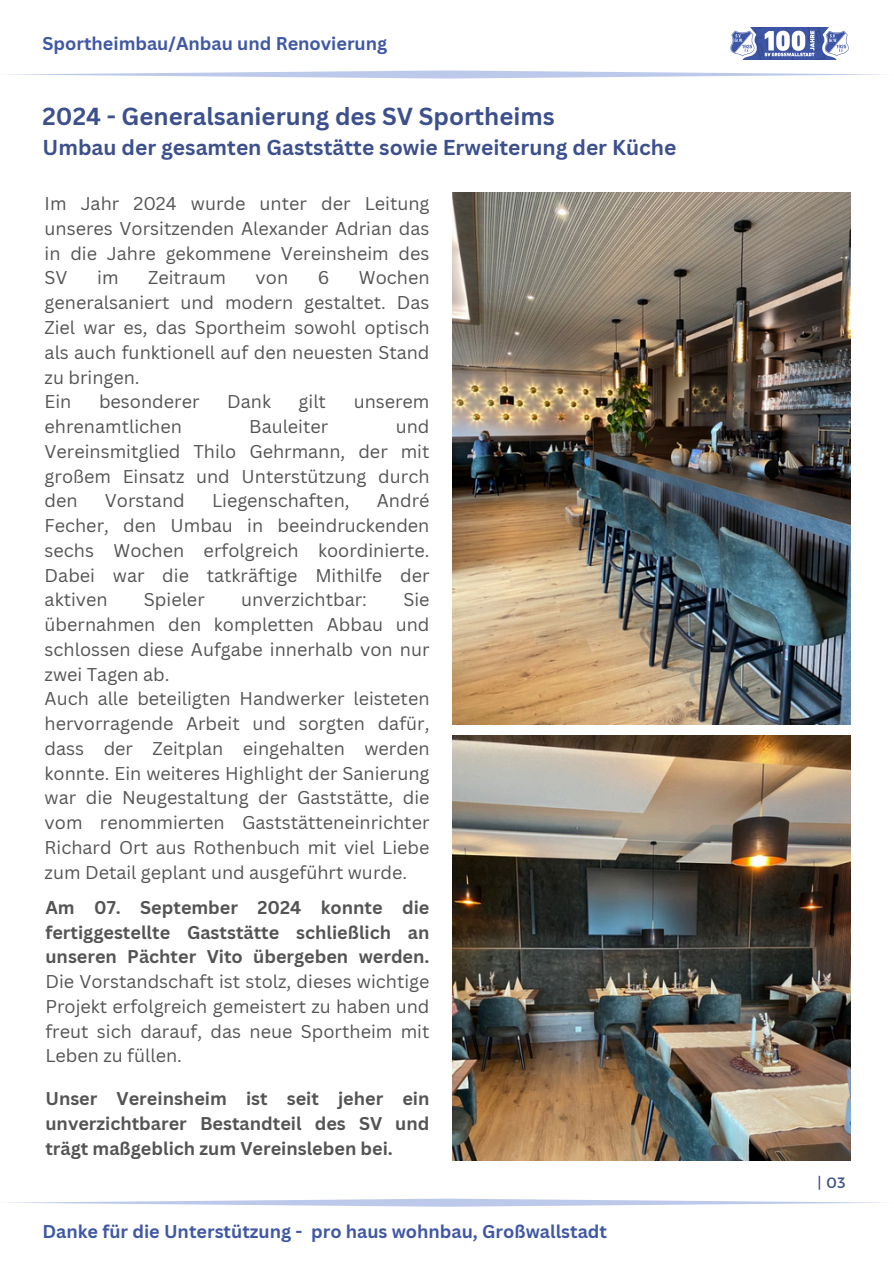
<style>
.page{position:relative;width:894px;height:1264px;background:#fff}
.page>*{position:absolute;margin:0;border:0;box-sizing:border-box;transform-origin:0 0}
.t1{font:700 24px "Canva Sans";color:#3c508d}
.t2{font:700 21px "Canva Sans";color:#3c508d}
.t3{font:18px/24.8px "Canva Sans";color:#545454;text-align:justify}
.t4{font:700 18px/24.8px "Canva Sans";color:#545454;text-align:justify}
.t5{font:700 18px "Canva Sans";color:#3f58a5}
.t6{font:15px "Montserrat";color:#3c508d}
.s1{font-weight:700}
</style>
<div class="page">
<img style="left:730px;top:28px;width:119px;height:31px">
<svg style="left:8px;top:70px;width:877px;height:8px"></svg>
<svg style="left:8px;top:1198px;width:877px;height:8px"></svg>
<img style="left:452px;top:193px;width:398px;height:531px">
<img style="left:452px;top:735px;width:398px;height:425px">
<h3 class="t5" style="left:43px;top:31px;width:346px">Sportheimbau/Anbau und Renovierung</h3>
<p class="t1" style="left:43px;top:100px;width:513px">2024 - Generalsanierung des SV Sportheims</p>
<p class="t2" style="left:43px;top:132px;width:635px">Umbau der gesamten Gaststätte sowie Erweiterung der Küche</p>
<h2 class="t3" style="left:45px;top:191px;width:386px">Im Jahr 2024 wurde unter der Leitung unseres Vorsitzenden Alexander Adrian das in die Jahre gekommene Vereinsheim des SV</h2>
<h2 class="t3" style="left:45px;top:265px;width:386px;text-align:left;text-indent:314px">Wochen generalsaniert und modern gestaltet. Das<br>Ziel war es, das Sportheim sowohl optisch als auch funktionell auf den neuesten Stand zu bringen.<br>Ein</h2>
<h2 class="t3" style="left:97px;top:265px;width:23px">im</h2>
<h2 class="t3" style="left:148px;top:265px;width:79px">Zeitraum</h2>
<h2 class="t3" style="left:255px;top:265px;width:34px">von</h2>
<h2 class="t3" style="left:318px;top:265px;width:13px">6</h2>
<h2 class="t3" style="left:99px;top:389px;width:102px">besonderer</h2>
<h2 class="t3" style="left:227px;top:389px;width:45px">Dank</h2>
<h2 class="t3" style="left:298px;top:389px;width:29px">gilt</h2>
<h2 class="t3" style="left:353px;top:389px;width:77px">unserem</h2>
<h2 class="t3" style="left:45px;top:413px;width:139px">ehrenamtlichen</h2>
<h2 class="t3" style="left:249px;top:413px;width:80px">Bauleiter</h2>
<h2 class="t3" style="left:45px;top:413px;width:386px;text-indent:351px">und Vereinsmitglied Thilo Gehrmann, der mit großem Einsatz und Unterstützung durch den</h2>
<h2 class="t3" style="left:105px;top:488px;width:81px">Vorstand</h2>
<h2 class="t3" style="left:212px;top:488px;width:139px">Liegenschaften,</h2>
<h2 class="t3" style="left:45px;top:488px;width:386px;text-indent:332px">André Fecher, den Umbau in beeindruckenden sechs Wochen erfolgreich koordinierte.<br>Dabei war die tatkräftige Mithilfe der aktiven</h2>
<h2 class="t3" style="left:45px;top:587px;width:386px;text-align:left;text-indent:358px">Sie übernahmen den kompletten Abbau und schlossen diese Aufgabe innerhalb von nur zwei Tagen ab.<br>Auch alle beteiligten Handwerker leisteten hervorragende Arbeit und sorgten dafür, dass der Zeitplan eingehalten werden konnte. Ein weiteres Highlight der Sanierung war die Neugestaltung der Gaststätte, die vom renommierten Gaststätteneinrichter Richard Ort aus Rothenbuch mit viel Liebe zum Detail geplant und ausgeführt wurde.</h2>
<h2 class="t3" style="left:144px;top:587px;width:62px">Spieler</h2>
<h2 class="t3" style="left:241px;top:587px;width:127px">unverzichtbar:</h2>
<p class="t3" style="left:45px;top:894px;width:385px"><span class="s1">Am 07. September 2024 konnte die fertiggestellte Gaststätte schließlich an unseren Pächter Vito übergeben werden.<br></span>Die Vorstandschaft ist stolz, dieses wichtige Projekt erfolgreich gemeistert zu haben und freut sich darauf, das neue Sportheim mit Leben zu füllen.</p>
<p class="t4" style="left:45px;top:1085px;width:385px">Unser Vereinsheim ist seit jeher ein unverzichtbarer Bestandteil des SV und trägt maßgeblich zum Vereinsleben bei.</p>
<h3 class="t5" style="left:43px;top:1219px;width:566px">Danke für die Unterstützung - pro haus wohnbau, Großwallstadt</h3>
<h2 class="t6" style="left:817px;top:1172px;width:30px">| 03</h2>
</div>
